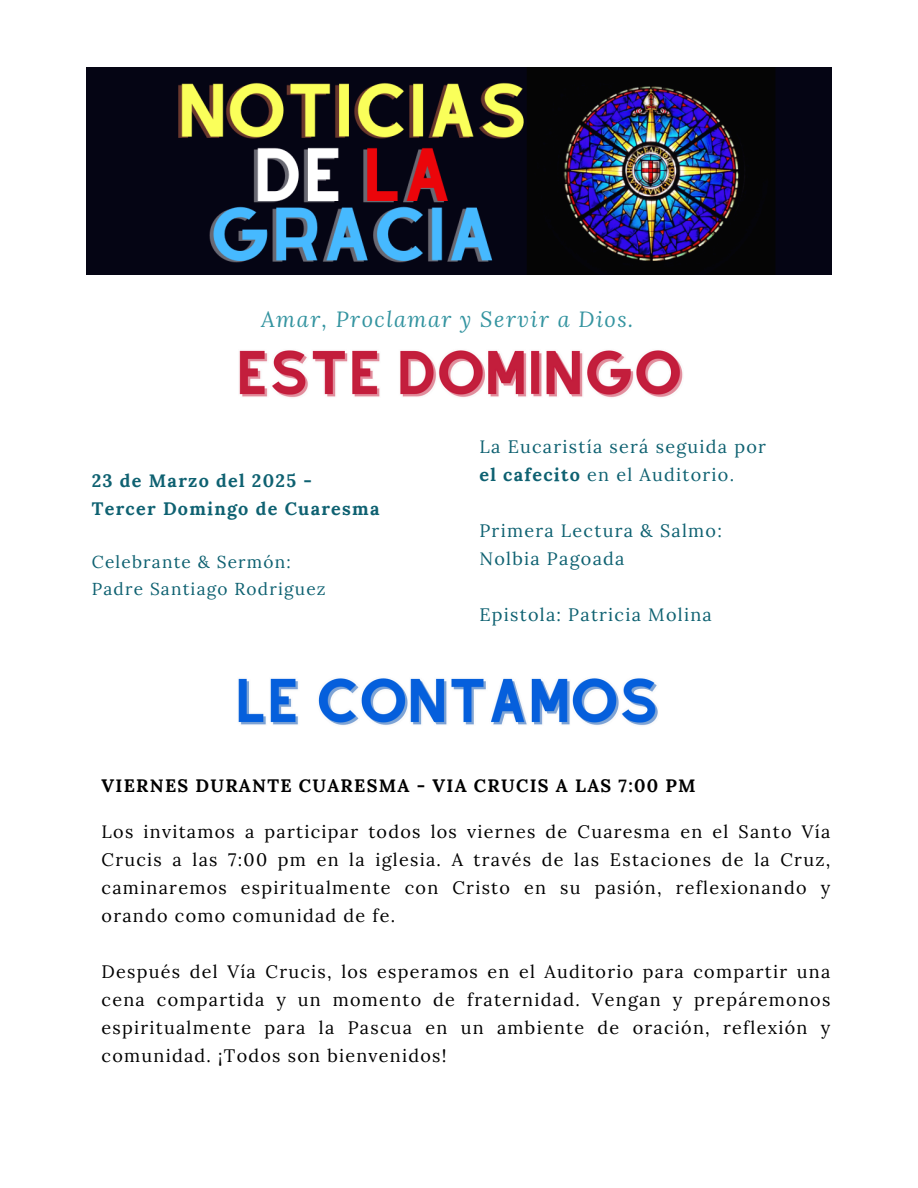
<style>
.page{position:relative;width:918px;height:1188px;background:#fff}
.page>*{position:absolute;margin:0;border:0;box-sizing:border-box;transform-origin:0 0}
.t1{font:italic 21.75px "Lora";letter-spacing:.07em;color:#3494a0}
.t2{font:18px/28px "Lora";letter-spacing:.07em;color:#000;text-align:justify}
.t3{font:18px "Lora";letter-spacing:.07em;color:#0e6171}
.t4{font:700 18px "Lora";letter-spacing:.07em;color:#000}
.t5{font:700 18px/27.6px "Lora";letter-spacing:.07em;color:#0e6171}
.t6{font:17.25px "Lora";letter-spacing:.07em;color:#0e6171}
.s1{font-weight:700}
</style>
<div class="page">
<img style="left:86px;top:67px;width:745px;height:207px">
<img style="left:239px;top:350px;width:444px;height:48px">
<img style="left:238px;top:678px;width:420px;height:48px">
<p class="t1" style="left:261px;top:305px;width:374px">Amar, Proclamar y Servir a Dios.</p>
<h1 class="t5" style="left:92px;top:467px;width:289px">23 de Marzo del 2025 -<br>Tercer Domingo de Cuaresma</h1>
<p class="t6" style="left:92px;top:551px;width:201px">Celebrante &amp; Sermón:</p>
<h3 class="t6" style="left:92px;top:577px;width:235px">Padre Santiago Rodriguez</h3>
<p class="t3" style="left:479px;top:435px;width:288px">La Eucaristía será seguida por</p>
<p class="t3" style="left:479px;top:463px;width:256px"><span class="s1">el cafecito</span> en el Auditorio.</p>
<p class="t3" style="left:479px;top:519px;width:244px">Primera Lectura &amp; Salmo:</p>
<p class="t3" style="left:479px;top:547px;width:147px">Nolbia Pagoada</p>
<p class="t3" style="left:479px;top:603px;width:234px">Epistola: Patricia Molina</p>
<p class="t4" style="left:102px;top:774px;width:596px">VIERNES DURANTE CUARESMA - VIA CRUCIS A LAS 7:00 PM</p>
<p class="t2" style="left:102px;top:817px;width:730px">Los invitamos a participar todos los viernes de Cuaresma en el Santo Vía Crucis a las 7:00 pm en la iglesia. A través de las Estaciones de la Cruz, caminaremos espiritualmente con Cristo en su pasión, reflexionando y orando como comunidad de fe.</p>
<p class="t2" style="left:102px;top:957px;width:730px">Después del Vía Crucis, los esperamos en el Auditorio para compartir una cena compartida y un momento de fraternidad. Vengan y prepáremonos espiritualmente para la Pascua en un ambiente de oración, reflexión y comunidad. ¡Todos son bienvenidos!</p>
</div>
